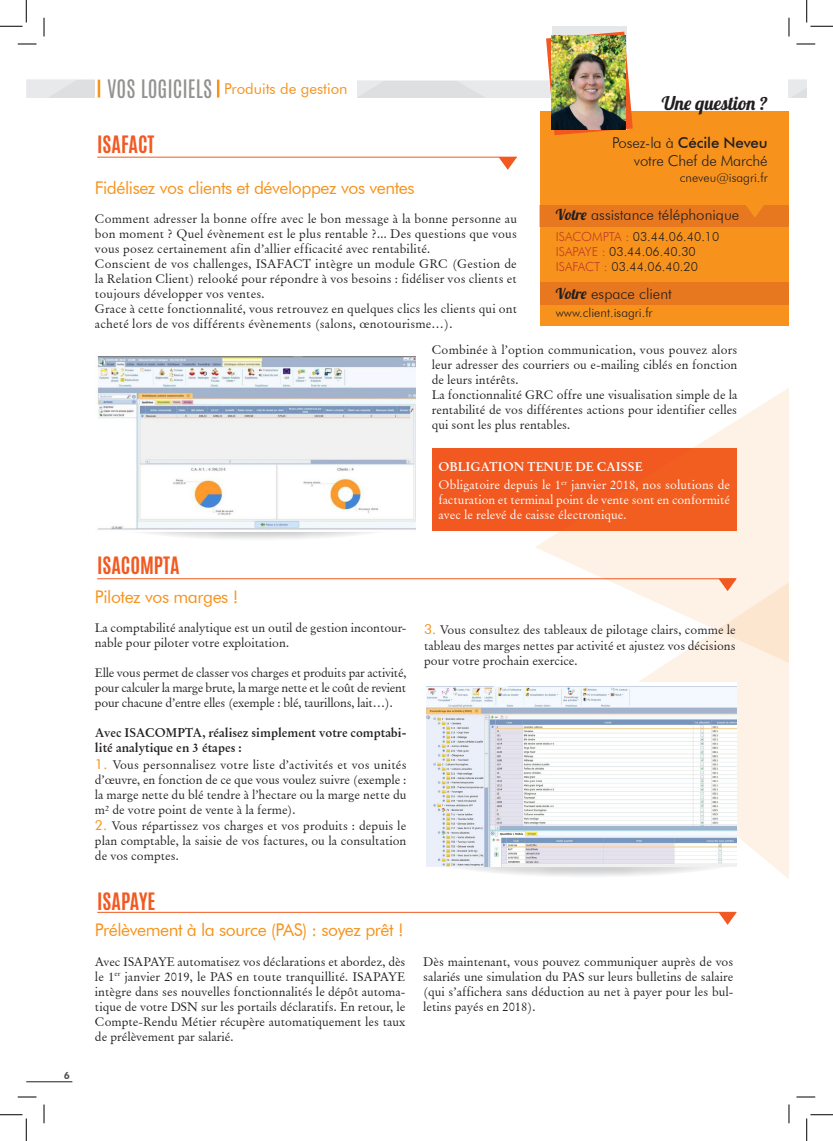
<style>
.page{position:relative;width:833px;height:1141px;background:#fff}
.page>*{position:absolute;margin:0;border:0;box-sizing:border-box;transform-origin:0 0}
.t1{font:700 20px "Antonio";color:#f15921}
.t2{font:18.75px "Lobster 1.4";color:#231f20}
.t3{font:17.5px "Futura BT";letter-spacing:-.025em;color:#f7931d}
.t4{font:300 15px/18px "Futura BT";color:#231f20;text-align:right}
.t5{font:15px "Futura BT";color:#f7931d}
.t6{font:12.5px/15px "Baramond";color:#231f20;text-align:justify}
.t7{font:12.5px/18.5px "Baramond";color:#fff}
.t8{font:300 12.5px/15px "Futura BT";color:#231f20}
.t9{font:700 12.5px/15px "Baramond";color:#231f20}
.t10{font:800 10px "Futura BT";color:#4b4c4d}
.s1{font-family:"Antonio";font-size:21.25px;color:#939291}
.s2{font-weight:500}
.s3{font-family:"Lobster 1.4";font-weight:400}
.s4{color:#c23b26}
.s5{font-family:"Futura BT";font-size:13.75px;color:#f7931d}
.s6{font-weight:700}
</style>
<div class="page">
<div style="left:431px;top:448px;width:305px;height:82px;background:#f15921"></div>
<svg style="left:143px;top:527px;width:273px;height:12px"></svg>
<svg style="left:426px;top:866px;width:163px;height:10px"></svg>
<svg style="left:589px;top:663px;width:199px;height:215px;fill:#fef2e6"></svg>
<svg style="left:534px;top:388px;width:254px;height:275px"></svg>
<svg style="left:217px;top:80px;width:2px;height:17px"></svg>
<div style="left:539px;top:111px;width:249px;height:215px;background:#f7931d"></div>
<div style="left:539px;top:205px;width:249px;height:21px;background:#e7781f"></div>
<div style="left:539px;top:282px;width:249px;height:22px;background:#e7781f"></div>
<svg style="left:746px;top:205px;width:17px;height:12px"></svg>
<div style="left:552px;top:26px;width:74px;height:104px;background:#e6e7e9"></div>
<svg style="left:718px;top:578px;width:18px;height:13px"></svg>
<svg style="left:718px;top:912px;width:18px;height:12px"></svg>
<svg style="left:499px;top:158px;width:17px;height:12px"></svg>
<hr style="left:97px;top:578px;width:638px;height:1px;background:#f15921">
<hr style="left:97px;top:911px;width:638px;height:1px;background:#f15921">
<hr style="left:97px;top:157px;width:419px;height:1px;background:#f15921">
<svg style="left:26px;top:80px;width:74px;height:17px"></svg>
<svg style="left:788px;top:80px;width:18px;height:17px"></svg>
<img style="left:97px;top:356px;width:318px;height:175px">
<div style="left:424px;top:682px;width:312px;height:184px;background:#fff"></div>
<img style="left:426px;top:686px;width:310px;height:180px">
<svg style="left:358px;top:32px;width:274px;height:103px"></svg>
<img style="left:551px;top:35px;width:74px;height:95px">
<hr style="left:26px;top:1080px;width:46px;height:2px;background:#4b4c4d">
<svg style="left:18px;top:43px;width:18px;height:2px"></svg>
<svg style="left:796px;top:43px;width:18px;height:2px"></svg>
<svg style="left:18px;top:1096px;width:18px;height:1px"></svg>
<svg style="left:796px;top:1096px;width:18px;height:1px"></svg>
<svg style="left:43px;top:18px;width:2px;height:18px"></svg>
<svg style="left:43px;top:1104px;width:2px;height:19px"></svg>
<svg style="left:788px;top:18px;width:1px;height:18px"></svg>
<svg style="left:788px;top:1104px;width:1px;height:19px"></svg>
<svg style="left:0;top:0;width:27px;height:27px"></svg>
<svg style="left:0;top:1114px;width:27px;height:26px"></svg>
<svg style="left:806px;top:0;width:26px;height:27px"></svg>
<svg style="left:806px;top:1114px;width:26px;height:26px"></svg>
<p class="t10" style="left:64px;top:1068px;width:8px">6</p>
<p class="t5" style="left:107px;top:79px;width:242px"><span class="s1">VOS LOGICIELS</span> Produits de gestion</p>
<h1 class="t1" style="left:97px;top:129px;width:59px">ISAFACT</h1>
<h3 class="t3" style="left:95px;top:177px;width:321px">Fidélisez vos clients et développez vos ventes</h3>
<p class="t6" style="left:95px;top:211px;width:423px;text-align:left">Comment adresser la bonne offre avec le bon message à la bonne personne au bon moment ? Quel évènement est le plus rentable ?... Des questions que vous vous posez certainement afin d’allier efficacité avec rentabilité.<br>Conscient de vos challenges, ISAFACT intègre un module GRC (Gestion de la Relation Client) relooké pour répondre à vos besoins : fidéliser vos clients et toujours développer vos ventes.<br>Grace à cette fonctionnalité, vous retrouvez en quelques clics les clients qui ont acheté lors de vos différents évènements (salons, œnotourisme…).</p>
<h2 class="t2" style="left:661px;top:92px;width:107px">Une question ?</h2>
<p class="t4" style="left:611px;top:133px;width:157px">Posez-la à <span class="s2">Cécile Neveu </span>votre Chef de Marché</p>
<p class="t8" style="left:679px;top:169px;width:89px">cneveu@isagri.fr</p>
<p class="t4" style="left:555px;top:205px;width:185px"><span class="s3">Votre</span> assistance téléphonique</p>
<p class="t8" style="left:555px;top:229px;width:165px"><span class="s4">ISACOMPTA :</span> 03.44.06.40.10<br><span class="s4">ISAPAYE :</span> 03.44.06.40.30<br><span class="s4">ISAFACT :</span> 03.44.06.40.20</p>
<p class="t8" style="left:555px;top:305px;width:98px">www.client.isagri.fr</p>
<p class="t4" style="left:555px;top:285px;width:118px"><span class="s3">Votre</span> espace client</p>
<p class="t6" style="left:431px;top:342px;width:307px;text-align:left">Combinée à l’option communication, vous pouvez alors leur adresser des courriers ou e-mailing ciblés en fonction de leurs intérêts.<br>La fonctionnalité GRC offre une visualisation simple de la rentabilité de vos différentes actions pour identifier celles qui sont les plus rentables.</p>
<h1 class="t1" style="left:97px;top:550px;width:84px">ISACOMPTA</h1>
<h3 class="t3" style="left:95px;top:586px;width:145px">Pilotez vos marges !</h3>
<p class="t6" style="left:95px;top:620px;width:313px">La comptabilité analytique est un outil de gestion incontour&shy;nable pour piloter votre exploitation.</p>
<p class="t6" style="left:95px;top:665px;width:313px">Elle vous permet de classer vos charges et produits par activité, pour calculer la marge brute, la marge nette et le coût de revient pour chacune d’entre elles (exemple : blé, taurillons, lait…).</p>
<p class="t9" style="left:95px;top:725px;width:313px">Avec ISACOMPTA, réalisez simplement votre comptabi&shy;lité analytique en 3 étapes :</p>
<p class="t6" style="left:95px;top:756px;width:313px"><span class="s5">1.</span> Vous personnalisez votre liste d’activités et vos unités d’œuvre, en fonction de ce que vous voulez suivre (exemple : la marge nette du blé tendre à l’hectare ou la marge nette du m² de votre point de vente à la ferme).</p>
<p class="t6" style="left:95px;top:818px;width:313px"><span class="s5">2.</span> Vous répartissez vos charges et vos produits : depuis le plan comptable, la saisie de vos factures, ou la consultation de vos comptes.</p>
<h1 class="t1" style="left:97px;top:886px;width:60px">ISAPAYE</h1>
<p class="t7" style="left:438px;top:457px;width:293px"><span class="s6">OBLIGATION TENUE DE CAISSE<br></span>Obligatoire depuis le 1<sup>er</sup> janvier 2018, nos solutions de</p>
<p class="t7" style="left:438px;top:492px;width:293px;line-height:15px">facturation et terminal point de vente sont en conformité avec le relevé de caisse électronique.</p>
<p class="t6" style="left:424px;top:621px;width:313px;line-height:16.5px"><span class="s5">3.</span> Vous consultez des tableaux de pilotage clairs, comme le tableau des marges nettes par activité et ajustez vos décisions</p>
<p class="t6" style="left:424px;top:653px;width:155px">pour votre prochain exercice.</p>
<h3 class="t3" style="left:95px;top:919px;width:310px">Prélèvement à la source (PAS) : soyez prêt !</h3>
<p class="t6" style="left:95px;top:953px;width:312px">Avec ISAPAYE automatisez vos déclarations et abordez, dès le 1<sup>er</sup> janvier 2019, le PAS en toute tranquillité. ISAPAYE intègre dans ses nouvelles fonctionnalités le dépôt automa&shy;tique de votre DSN sur les portails déclaratifs. En retour, le Compte-Rendu Métier récupère automatiquement les taux de prélèvement par salarié.</p>
<p class="t6" style="left:423px;top:953px;width:312px">Dès maintenant, vous pouvez communiquer auprès de vos salariés une simulation du PAS sur leurs bulletins de salaire (qui s’affichera sans déduction au net à payer pour les bul&shy;letins payés en 2018).</p>
</div>
